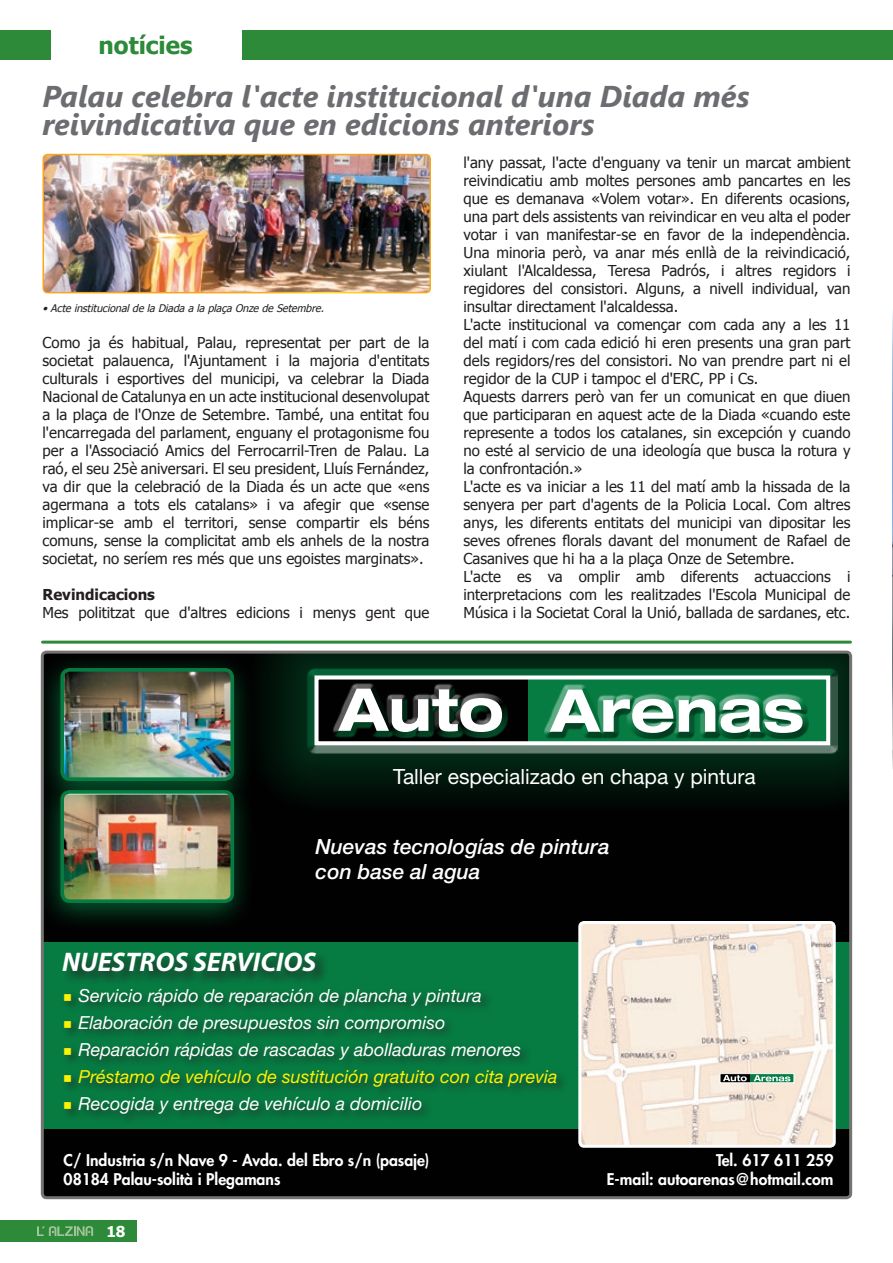
<style>
.page{position:relative;width:893px;height:1263px;background:#fff}
.page>*{position:absolute;margin:0;border:0;box-sizing:border-box;transform-origin:0 0}
.t1{font:italic 700 30px/28.5px "Segoe UI";color:#6c6d70}
.t2{font:italic 700 27px "Myriad Pro";color:#fff}
.t3{font:700 24px "Tahoma";color:#2c8a38}
.t4{font:italic 500 21px/25.2px "Helvetica Neue LT Std";color:#fff}
.t5{font:21px "Helvetica Neue LT Std";color:#fff}
.t6{font:italic 18px/27px "Helvetica Neue LT Std";color:#fff}
.t7{font:italic 18px "Helvetica Neue LT Std";color:#fff101}
.t8{font:800 15.75px/18.9px "Futura Std";color:#fff;text-align:right}
.t9{font:15px/18px "Tahoma";color:#231f20;text-align:justify}
.t10{font:700 15px "Tahoma";color:#231f20}
.t11{font:700 15px "Tahoma";color:#fff}
.t12{font:italic 10.5px "Tahoma";color:#231f20}
</style>
<div class="page">
<div style="left:0;top:1220px;width:136px;height:22px;background:#2c8a38"></div>
<svg style="left:37px;top:1226px;width:56px;height:10px"></svg>
<div style="left:0;top:30px;width:50px;height:30px;background:#2c8a38"></div>
<div style="left:242px;top:30px;width:651px;height:30px;background:#2c8a38"></div>
<hr style="left:43px;top:641px;width:807px;height:3px;background:#2c8a38">
<img style="left:892px;top:312px;width:1px;height:457px">
<div style="left:42px;top:652px;width:809px;height:546px;background:#010101;border-radius:4px"></div>
<div style="left:247px;top:652px;width:604px;height:161px;background:#067c42;opacity:.75"></div>
<div style="left:306px;top:673px;width:532px;height:80px;background:#667e72"></div>
<div style="left:306px;top:668px;width:532px;height:81px;background:#067c42;opacity:.75"></div>
<div style="left:316px;top:677px;width:212px;height:67px;background:#010101"></div>
<div style="left:333px;top:683px;width:174px;height:50px;background:#fff;opacity:.75"></div>
<div style="left:333px;top:686px;width:174px;height:52px;background:#067c42;opacity:.75"></div>
<svg style="left:338px;top:689px;width:164px;height:43px"></svg>
<div style="left:528px;top:677px;width:301px;height:67px;background:#067c42"></div>
<div style="left:544px;top:684px;width:264px;height:50px;background:#fff;opacity:.75"></div>
<div style="left:544px;top:687px;width:264px;height:51px;background:#231f20;opacity:.75"></div>
<svg style="left:550px;top:690px;width:252px;height:43px"></svg>
<div style="left:314px;top:675px;width:516px;height:70px;border:4px solid #fff"></div>
<div style="left:42px;top:772px;width:214px;height:161px;background:#067c42;opacity:.75"></div>
<img style="left:65px;top:811px;width:164px;height:87px">
<div style="left:60px;top:790px;width:174px;height:113px;border:4px solid #067c42;border-radius:8px"></div>
<div style="left:42px;top:652px;width:214px;height:159px;background:#067c42;opacity:.75"></div>
<img style="left:65px;top:673px;width:164px;height:103px">
<div style="left:60px;top:668px;width:174px;height:113px;border:4px solid #067c42;border-radius:8px"></div>
<div style="left:42px;top:942px;width:809px;height:187px;background:#067c42"></div>
<div style="left:61px;top:951px;width:269px;height:35px;background:#231f20;opacity:.75"></div>
<div style="left:61px;top:985px;width:507px;height:140px;background:#231f20;opacity:.75"></div>
<img style="left:582px;top:925px;width:250px;height:219px">
<div style="left:578px;top:921px;width:258px;height:227px;border:3px solid #fff;border-radius:4px"></div>
<div style="left:720px;top:1073px;width:31px;height:10px;background:#010101"></div>
<svg style="left:723px;top:1075px;width:24px;height:6px"></svg>
<div style="left:751px;top:1073px;width:43px;height:10px;background:#067c42"></div>
<svg style="left:754px;top:1075px;width:36px;height:6px"></svg>
<div style="left:719px;top:1073px;width:75px;height:10px;border:1px solid #fff"></div>
<div style="left:41px;top:651px;width:811px;height:548px;border:3px solid #767372;border-radius:4px"></div>
<img style="left:43px;top:155px;width:387px;height:138px">
<div style="left:43px;top:154px;width:388px;height:139px;border:2px solid #fff;border-radius:4px"></div>
<svg style="left:64px;top:994px;width:7px;height:7px"></svg>
<svg style="left:64px;top:1021px;width:7px;height:7px"></svg>
<svg style="left:64px;top:1048px;width:7px;height:7px"></svg>
<svg style="left:64px;top:1075px;width:7px;height:7px"></svg>
<svg style="left:64px;top:1102px;width:7px;height:7px"></svg>
<h3 class="t3" style="left:99px;top:28px;width:95px">notícies</h3>
<h1 class="t1" style="left:43px;top:80px;width:709px">Palau celebra l'acte institucional d'una Diada més reivindicativa que en edicions anteriors</h1>
<p class="t12" style="left:43px;top:301px;width:286px">•ActeinstitucionaldelaDiadaalaplaçaOnzedeSetembre.</p>
<p class="t9" style="left:43px;top:333px;width:388px">Como ja és habitual, Palau, representat per part de la societat palauenca, l'Ajuntament i la majoria d'entitats culturals i esportives del municipi, va celebrar la Diada Nacional de Catalunya en un acte institucional desenvolupat a la plaça de l'Onze de Setembre. També, una entitat fou l'encarregada del parlament, enguany el protagonisme fou per a l'Associació Amics del Ferrocarril-Tren de Palau. La raó, el seu 25è aniversari. El seu president, Lluís Fernández, va dir que la celebració de la Diada és un acte que «ens agermana a tots els catalans» i va afegir que «sense implicar-se amb el territori, sense compartir els béns comuns, sense la complicitat amb els anhels de la nostra societat, no seríem res més que uns egoistes marginats».</p>
<p class="t10" style="left:43px;top:584px;width:114px">Revindicacions</p>
<p class="t9" style="left:43px;top:603px;width:388px">Mes polititzat que d'altres edicions i menys gent que</p>
<p class="t9" style="left:463px;top:153px;width:388px;text-align:left">l'any passat, l'acte d'enguany va tenir un marcat ambient reivindicatiu amb moltes persones amb pancartes en les que es demanava «Volem votar». En diferents ocasions, una part dels assistents van reivindicar en veu alta el poder votar i van manifestar-se en favor de la independència.<br>Una minoria però, va anar més enllà de la reivindicació, xiulant l'Alcaldessa, Teresa Padrós, i altres regidors i regidores del consistori. Alguns, a nivell individual, van insultar directament l'alcaldessa.<br>L'acte institucional va començar com cada any a les 11 del matí i com cada edició hi eren presents una gran part dels regidors/res del consistori. No van prendre part ni el regidor de la CUP i tampoc el d'ERC, PP i Cs.<br>Aquests darrers però van fer un comunicat en que diuen que participaran en aquest acte de la Diada «cuando este represente a todos los catalanes, sin excepción y cuando no esté al servicio de una ideología que busca la rotura y la confrontación.»<br>L'acte es va iniciar a les 11 del matí amb la hissada de la senyera per part d'agents de la Policia Local. Com altres anys, les diferents entitats del municipi van dipositar les seves ofrenes florals davant del monument de Rafael de Casanives que hi ha a la plaça Onze de Setembre.<br>L'acte es va omplir amb diferents actuaccions i interpretacions com les realitzades l'Escola Municipal de Música i la Societat Coral la Unió, ballada de sardanes, etc.</p>
<h3 class="t5" style="left:393px;top:764px;width:364px">Taller especializado en chapa y pintura</h3>
<h3 class="t4" style="left:316px;top:834px;width:296px">Nuevas tecnologías de pintura con base al agua</h3>
<h2 class="t2" style="left:62px;top:944px;width:256px">NUESTROS SERVICIOS</h2>
<p class="t6" style="left:78px;top:982px;width:444px">Servicio rápido de reparación de plancha y pintura<br>Elaboración de presupuestos sin compromiso<br>Reparación rápidas de rascadas y abolladuras menores</p>
<p class="t7" style="left:78px;top:1066px;width:480px">Préstamo de vehículo de sustitución gratuito con cita previa</p>
<p class="t6" style="left:78px;top:1090px;width:346px">Recogida y entrega de vehículo a domicilio</p>
<p class="t8" style="left:64px;top:1151px;width:367px;text-align:left">C/ Industria s/n Nave 9 - Avda. del Ebro s/n (pasaje)<br>08184 Palau-solità i Plegamans</p>
<p class="t11" style="left:106px;top:1221px;width:21px">18</p>
<p class="t8" style="left:607px;top:1151px;width:228px">Tel. 617 611 259<br>E-mail: autoarenas@hotmail.com</p>
</div>
